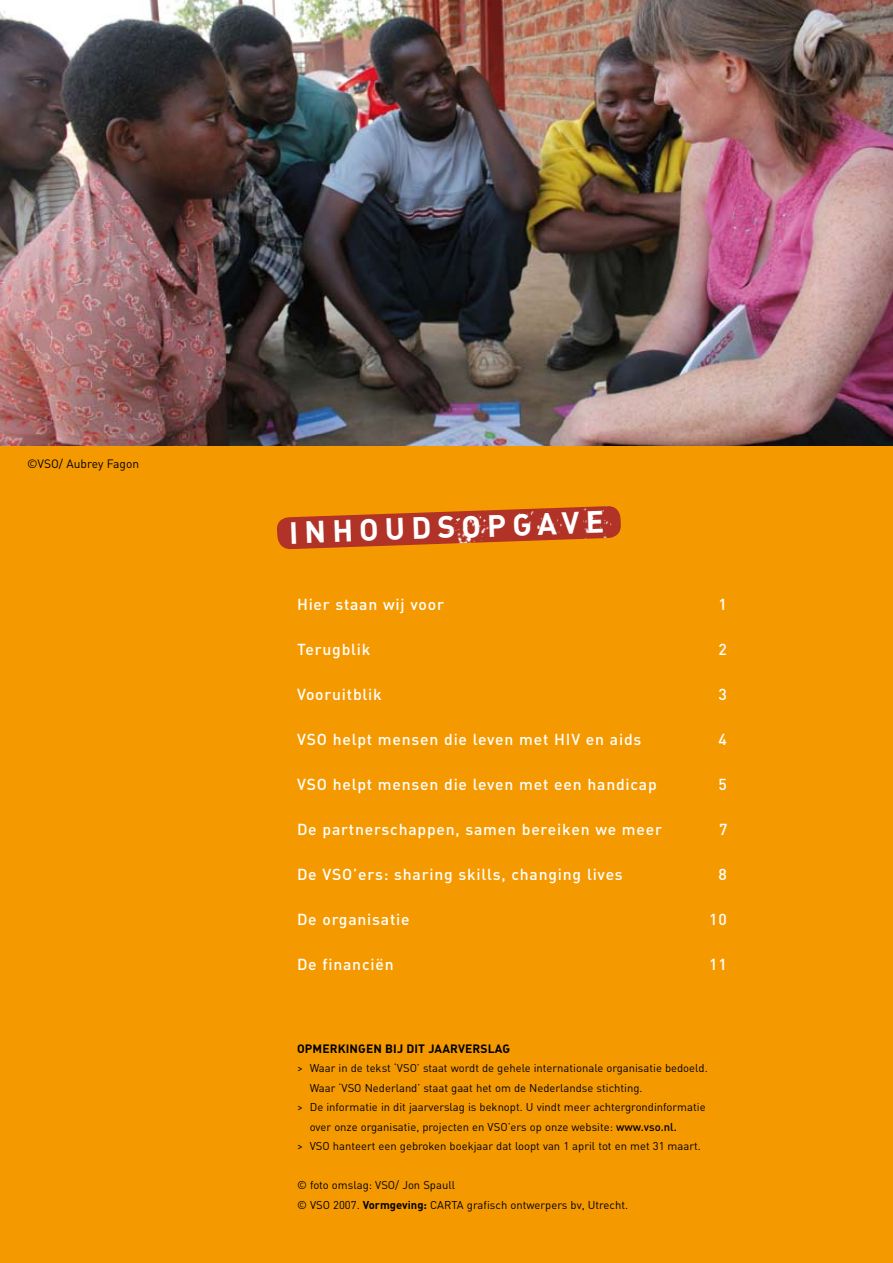
<style>
.page{position:relative;width:893px;height:1263px;background:#fff}
.page>*{position:absolute;margin:0;border:0;box-sizing:border-box;transform-origin:0 0}
.t1{font:700 30.45px "DIN";color:#fff}
.t2{font:500 15.75px "DIN";letter-spacing:.05em;color:#fff}
.t3{font:700 12px "DIN";letter-spacing:.01em;color:#000}
.t4{font:12px "DIN";color:#000}
.t5{font:11.25px/19.5px "DIN";color:#000}
.s1{font-weight:500}
.s2{font-weight:700}
</style>
<div class="page">
<div style="left:0;top:432px;width:893px;height:831px;background:#f49a00"></div>
<img style="left:0;top:0;width:893px;height:446px">
<svg style="left:277px;top:515px;width:54px;height:34px;background:#b73c23"></svg>
<img style="left:331px;top:506px;width:290px;height:42px">
<p class="t4" style="left:27px;top:456px;width:114px">©VSO/ Aubrey Fagon</p>
<h1 class="t1" style="left:289px;top:513px;width:316px;rotate:-2deg">IN HOUDSO PGAVE</h1>
<h2 class="t2" style="left:297px;top:595px;width:148px">Hier staan wij voor</h2>
<h2 class="t2" style="left:718px;top:595px;width:10px">1</h2>
<h2 class="t2" style="left:297px;top:639px;width:75px">Terugblik</h2>
<h2 class="t2" style="left:718px;top:639px;width:10px">2</h2>
<h2 class="t2" style="left:297px;top:684px;width:86px">Vooruitblik</h2>
<h2 class="t2" style="left:718px;top:684px;width:10px">3</h2>
<h2 class="t2" style="left:297px;top:729px;width:346px">VSO helpt mensen die leven met HIV en aids</h2>
<h2 class="t2" style="left:718px;top:729px;width:10px">4</h2>
<h2 class="t2" style="left:297px;top:774px;width:361px">VSO helpt mensen die leven met een handicap</h2>
<h2 class="t2" style="left:718px;top:774px;width:10px">5</h2>
<h2 class="t2" style="left:297px;top:819px;width:366px">De partnerschappen, samen bereiken we meer</h2>
<h2 class="t2" style="left:719px;top:819px;width:10px">7</h2>
<h2 class="t2" style="left:297px;top:864px;width:327px">De VSO’ers: sharing skills, changing lives</h2>
<h2 class="t2" style="left:718px;top:864px;width:10px">8</h2>
<h2 class="t2" style="left:297px;top:909px;width:114px">De organisatie</h2>
<h2 class="t2" style="left:709px;top:909px;width:19px">10</h2>
<h2 class="t2" style="left:297px;top:954px;width:98px">De financiën</h2>
<h2 class="t2" style="left:709px;top:954px;width:19px">11</h2>
<p class="t3" style="left:297px;top:1041px;width:215px">OPMERKINGEN BIJ DIT JAARVERSLAG</p>
<p class="t5" style="left:297px;top:1058px;width:412px">&gt; Waar in de tekst ‘VSO’ staat wordt de gehele internationale organisatie bedoeld.</p>
<p class="t5" style="left:310px;top:1078px;width:334px">Waar ‘VSO Nederland’ staat gaat het om de Nederlandse stichting.</p>
<p class="t5" style="left:297px;top:1097px;width:410px">&gt; De informatie in dit jaarverslag is beknopt. U vindt meer achtergrondinformatie</p>
<p class="t5" style="left:310px;top:1117px;width:369px">over onze organisatie, projecten en VSO’ers op onze website: <span class="s1">www.vso.nl.</span></p>
<p class="t5" style="left:297px;top:1136px;width:405px">&gt; VSO hanteert een gebroken boekjaar dat loopt van 1 april tot en met 31 maart.</p>
<p class="t5" style="left:297px;top:1175px;width:333px">© foto omslag: VSO/ Jon Spaull<br>© VSO 2007. <span class="s2">VORMGEVING:</span> CARTA grafisch ontwerpers bv, Utrecht.</p>
</div>
